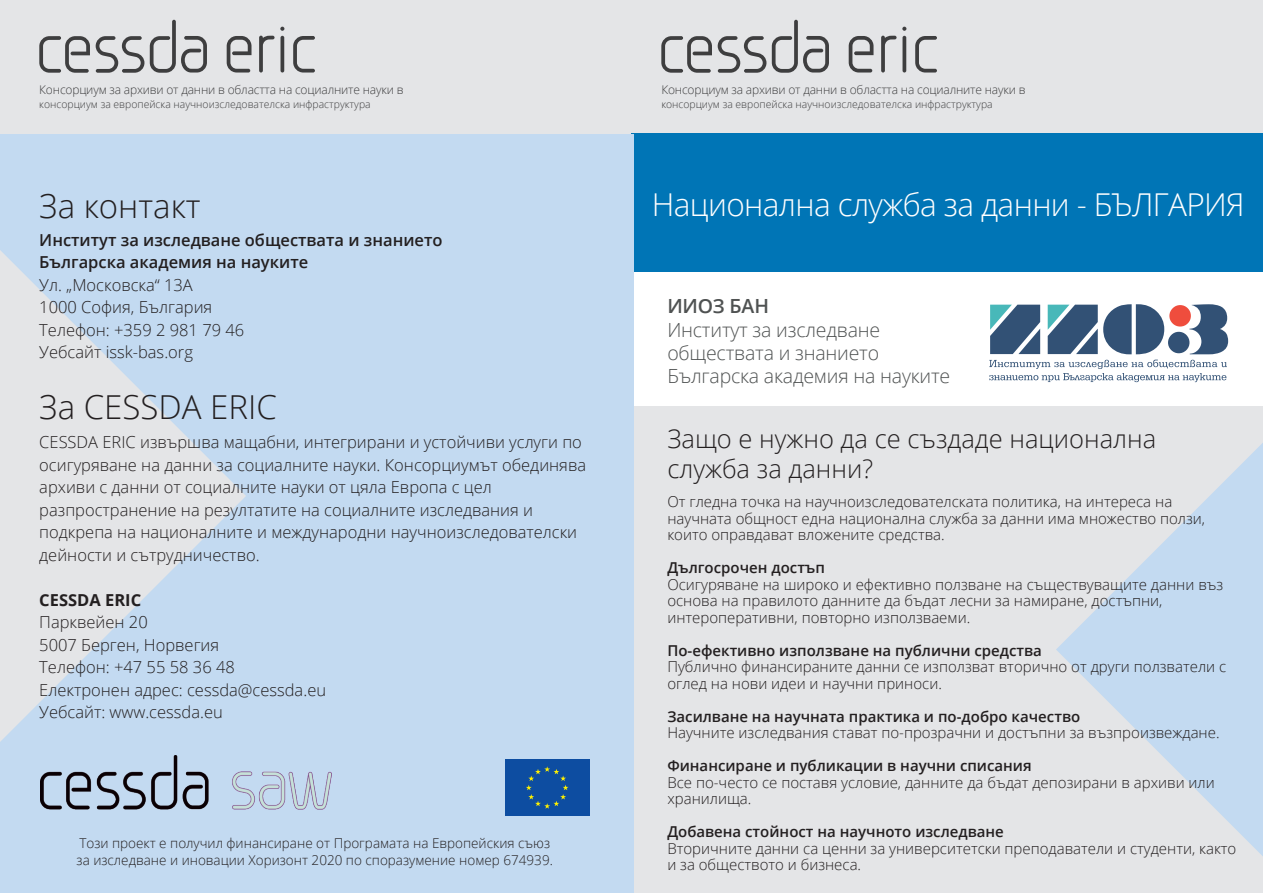
<style>
.page{position:relative;width:1263px;height:893px;background:#fff}
.page>*{position:absolute;margin:0;border:0;box-sizing:border-box;transform-origin:0 0}
.t1{font:300 33px "Open Sans";color:#231f20}
.t2{font:300 31.5px "Open Sans";letter-spacing:-.02em;color:#fff}
.t3{font:300 25.5px/30.6px "Open Sans";color:#231f20}
.t4{font:300 19.5px/23.4px "Open Sans";letter-spacing:-.01em;color:#4f5252}
.t5{font:600 19.5px "Open Sans";letter-spacing:-.01em;color:#4f5252}
.t6{font:300 16.5px/22.5px "Open Sans";color:#231f20}
.t7{font:600 16.5px/22.5px "Open Sans";color:#231f20}
.t8{font:700 16.5px "Open Sans";color:#231f20}
.t9{font:300 15px/16.5px "Open Sans";color:#231f20}
.t10{font:600 15px "Open Sans";color:#231f20}
.t11{font:300 13.5px/16.2px "Open Sans";color:#231f20}
.t12{font:300 12px "Open Sans";letter-spacing:-.015em;color:#3e3e3f}
.t13{font:300 10.35px "Open Sans";color:#3e3e3f}
</style>
<div class="page">
<div style="left:631px;top:407px;width:632px;height:486px;background:#e4e5e7"></div>
<div style="left:0;top:0;width:1263px;height:149px;background:#e4e5e7"></div>
<div style="left:631px;top:134px;width:632px;height:138px;background:#0075b6"></div>
<div style="left:0;top:134px;width:633px;height:759px;background:#c3daf1"></div>
<svg style="left:0;top:250px;width:246px;height:506px"></svg>
<svg style="left:661px;top:36px;width:51px;height:37px"></svg>
<svg style="left:772px;top:20px;width:57px;height:53px"></svg>
<svg style="left:718px;top:36px;width:48px;height:37px"></svg>
<svg style="left:881px;top:36px;width:15px;height:37px"></svg>
<svg style="left:849px;top:36px;width:24px;height:37px"></svg>
<svg style="left:915px;top:36px;width:22px;height:37px"></svg>
<svg style="left:902px;top:36px;width:4px;height:37px"></svg>
<svg style="left:902px;top:27px;width:4px;height:4px"></svg>
<svg style="left:1056px;top:406px;width:207px;height:450px"></svg>
<img style="left:40px;top:756px;width:292px;height:54px">
<div style="left:505px;top:760px;width:84px;height:56px;background:#0d4da1"></div>
<svg style="left:526px;top:766px;width:42px;height:43px"></svg>
<svg style="left:39px;top:36px;width:51px;height:37px"></svg>
<svg style="left:150px;top:20px;width:57px;height:53px"></svg>
<svg style="left:96px;top:36px;width:48px;height:37px"></svg>
<svg style="left:227px;top:36px;width:24px;height:37px"></svg>
<svg style="left:293px;top:36px;width:22px;height:37px"></svg>
<svg style="left:259px;top:27px;width:25px;height:46px"></svg>
<svg style="left:989px;top:360px;width:238px;height:22px"></svg>
<svg style="left:990px;top:305px;width:50px;height:49px;background:#4f728e"></svg>
<svg style="left:1048px;top:304px;width:180px;height:50px"></svg>
<p class="t12" style="left:39px;top:81px;width:366px">Консорциум за архиви от данни в областта на социалните науки в</p>
<p class="t13" style="left:39px;top:97px;width:333px">консорциум за европейска научноизследователска инфраструктура</p>
<h1 class="t1" style="left:39px;top:184px;width:163px">За контакт</h1>
<p class="t7" style="left:39px;top:228px;width:405px">Институт за изследване обществата и знанието<br>Българска академия на науките</p>
<p class="t6" style="left:39px;top:273px;width:206px">Ул. „Московска“ 13А<br>1000 София, България<br>Телефон: +359 2 981 79 46<br>Уебсайт issk-bas.org</p>
<h1 class="t1" style="left:39px;top:385px;width:239px">За CESSDA ERIC</h1>
<p class="t6" style="left:39px;top:431px;width:548px">CESSDA ERIC извършва мащабни, интегрирани и устойчиви услуги по осигуряване на данни за социалните науки. Консорциумът обединява архиви с данни от социалните науки от цяла Европа с цел разпространение на резултатите на социалните изследвания и подкрепа на националните и международни научноизследователски дейности и сътрудничество.</p>
<p class="t8" style="left:39px;top:588px;width:103px">CESSDA ERIC</p>
<p class="t6" style="left:39px;top:611px;width:288px">Парквейен 20<br>5007 Берген, Норвегия<br>Телефон: +47 55 58 36 48<br>Електронен адрес: cessda@cessda.eu<br>Уебсайт: www.cessda.eu</p>
<p class="t11" style="left:77px;top:835px;width:478px">Този проект е получил финансиране от Програмата на Европейския съюз за изследване и иновации Хоризонт 2020 по споразумение номер 674939.</p>
<p class="t12" style="left:661px;top:81px;width:366px">Консорциум за архиви от данни в областта на социалните науки в</p>
<p class="t13" style="left:661px;top:97px;width:333px">консорциум за европейска научноизследователска инфраструктура</p>
<h2 class="t2" style="left:652px;top:183px;width:594px">Национална служба за данни - БЪЛГАРИЯ</h2>
<h3 class="t5" style="left:667px;top:293px;width:103px">ИИОЗ БАН</h3>
<h3 class="t4" style="left:667px;top:317px;width:284px">Институт за изследване обществата и знанието<br>Българска академия на науките</h3>
<h3 class="t3" style="left:667px;top:423px;width:490px">Защо е нужно да се създаде национална служба за данни?</h3>
<p class="t9" style="left:667px;top:493px;width:539px">От гледна точка на научноизследователската политика, на интереса на научната общност една национална служба за данни има множество ползи, които оправдават вложените средства.</p>
<p class="t10" style="left:667px;top:558px;width:159px">Дългосрочен достъп</p>
<p class="t9" style="left:667px;top:576px;width:557px">Осигуряване на широко и ефективно ползване на съществуващите данни въз основа на правилото данните да бъдат лесни за намиране, достъпни, интероперативни, повторно използваеми.</p>
<p class="t10" style="left:667px;top:640px;width:376px">По-ефективно използване на публични средства</p>
<p class="t9" style="left:667px;top:658px;width:560px">Публично финансираните данни се използват вторично от други ползватели с оглед на нови идеи и научни приноси.</p>
<p class="t10" style="left:667px;top:706px;width:414px">Засилване на научната практика и по-добро качество</p>
<p class="t9" style="left:667px;top:724px;width:554px">Научните изследвания стават по-прозрачни и достъпни за възпроизвеждане.</p>
<p class="t10" style="left:667px;top:756px;width:366px">Финансиране и публикации в научни списания</p>
<p class="t9" style="left:667px;top:774px;width:549px">Все по-често се поставя условие, данните да бъдат депозирани в архиви или хранилища.</p>
<p class="t10" style="left:667px;top:822px;width:338px">Добавена стойност на научното изследване</p>
<p class="t9" style="left:667px;top:840px;width:571px">Вторичните данни са ценни за университетски преподаватели и студенти, както и за обществото и бизнеса.</p>
</div>
